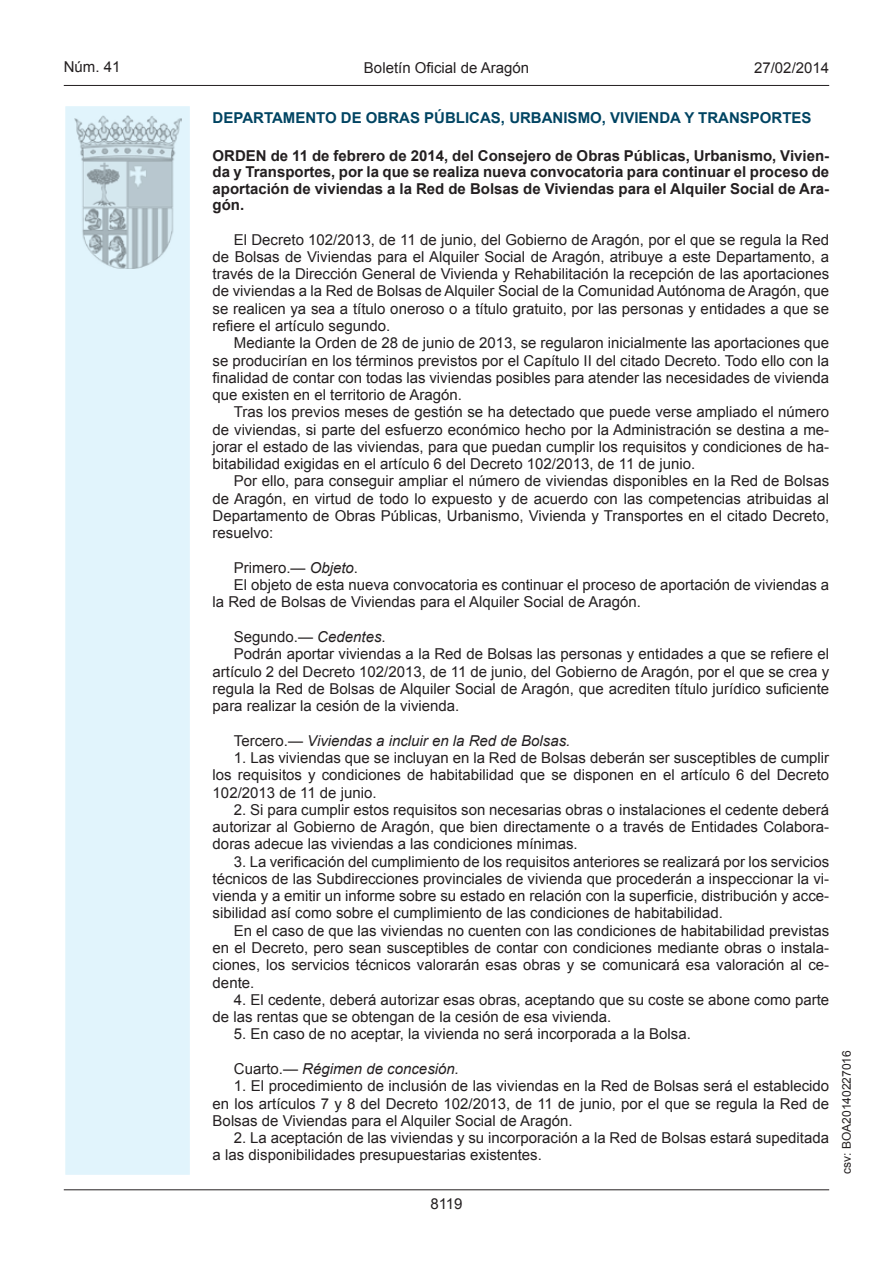
<style>
.page{position:relative;width:893px;height:1263px;background:#fff}
.page>*{position:absolute;margin:0;border:0;box-sizing:border-box;transform-origin:0 0}
.t1{font:15px/17.2px "Arial";color:#231f20;text-align:justify}
.t2{font:700 15px/16.5px "Arial";color:#231f20;text-align:justify}
.t3{font:italic 15px "Arial";color:#231f20}
.t4{font:700 15px "Arial";color:#004462}
.t5{font:12px "Arial";color:#231f20}
.s1{font-style:italic}
.s2{font-style:normal}
</style>
<div class="page">
<hr style="left:64px;top:85px;width:765px;height:1px;background:#231f20">
<div style="left:64px;top:105px;width:127px;height:1071px;background:#e1f4fc;border:2px solid #fff"></div>
<img style="left:75px;top:115px;width:106px;height:153px">
<hr style="left:64px;top:1189px;width:765px;height:1px;background:#231f20">
<p class="t1" style="left:64px;top:59px;width:58px">Núm. 41</p>
<p class="t1" style="left:364px;top:59px;width:167px">Boletín Oficial de Aragón</p>
<p class="t1" style="left:754px;top:59px;width:77px">27/02/2014</p>
<p class="t4" style="left:213px;top:108px;width:600px">DEPARTAMENTO DE OBRAS PÚBLICAS, URBANISMO, VIVIENDA Y TRANSPORTES</p>
<p class="t2" style="left:213px;top:148px;width:618px">ORDEN de 11 de febrero de 2014, del Consejero de Obras Públicas, Urbanismo, Vivien&shy;da y Transportes, por la que se realiza nueva convocatoria para continuar el proceso de aportación de viviendas a la Red de Bolsas de Viviendas para el Alquiler Social de Ara&shy;gón.</p>
<p class="t1" style="left:213px;top:231px;width:618px;text-indent:21px">El Decreto 102/2013, de 11 de junio, del Gobierno de Aragón, por el que se regula la Red de Bolsas de Viviendas para el Alquiler Social de Aragón, atribuye a este Departamento, a través de la Dirección General de Vivienda y Rehabilitación la recepción de las aportaciones de viviendas a la Red de Bolsas de Alquiler Social de la Comunidad Autónoma de Aragón, que se realicen ya sea a título oneroso o a título gratuito, por las personas y entidades a que se refiere el artículo segundo.</p>
<p class="t1" style="left:213px;top:334px;width:618px;text-indent:21px">Mediante la Orden de 28 de junio de 2013, se regularon inicialmente las aportaciones que se producirían en los términos previstos por el Capítulo II del citado Decreto. Todo ello con la finalidad de contar con todas las viviendas posibles para atender las necesidades de vivienda que existen en el territorio de Aragón.</p>
<p class="t1" style="left:213px;top:404px;width:618px;text-indent:21px">Tras los previos meses de gestión se ha detectado que puede verse ampliado el número de viviendas, si parte del esfuerzo económico hecho por la Administración se destina a me&shy;jorar el estado de las viviendas, para que puedan cumplir los requisitos y condiciones de ha&shy;bitabilidad exigidas en el artículo 6 del Decreto 102/2013, de 11 de junio.</p>
<p class="t1" style="left:213px;top:473px;width:618px;text-indent:21px">Por ello, para conseguir ampliar el número de viviendas disponibles en la Red de Bolsas de Aragón, en virtud de todo lo expuesto y de acuerdo con las competencias atribuidas al Departamento de Obras Públicas, Urbanismo, Vivienda y Transportes en el citado Decreto, resuelvo:</p>
<p class="t1" style="left:234px;top:559px;width:126px">Primero.— <span class="s1">Objeto</span>.</p>
<p class="t1" style="left:234px;top:576px;width:597px">El objeto de esta nueva convocatoria es continuar el proceso de aportación de viviendas a</p>
<p class="t1" style="left:213px;top:594px;width:430px">la Red de Bolsas de Viviendas para el Alquiler Social de Aragón.</p>
<p class="t1" style="left:234px;top:628px;width:153px">Segundo.— <span class="s1">Cedentes</span>.</p>
<p class="t1" style="left:234px;top:645px;width:597px">Podrán aportar viviendas a la Red de Bolsas las personas y entidades a que se refiere el</p>
<p class="t1" style="left:213px;top:663px;width:618px">artículo 2 del Decreto 102/2013, de 11 de junio, del Gobierno de Aragón, por el que se crea y</p>
<p class="t1" style="left:213px;top:680px;width:618px">regula la Red de Bolsas de Alquiler Social de Aragón, que acrediten título jurídico suficiente</p>
<p class="t1" style="left:213px;top:697px;width:248px">para realizar la cesión de la vivienda.</p>
<p class="t3" style="left:234px;top:731px;width:338px"><span class="s2">Tercero.—</span> Viviendas a incluir en la Red de Bolsas.</p>
<p class="t1" style="left:213px;top:749px;width:618px;text-indent:21px">1. Las viviendas que se incluyan en la Red de Bolsas deberán ser susceptibles de cumplir los requisitos y condiciones de habitabilidad que se disponen en el artículo 6 del Decreto 102/2013 de 11 de junio.</p>
<p class="t1" style="left:213px;top:801px;width:618px;text-indent:21px">2. Si para cumplir estos requisitos son necesarias obras o instalaciones el cedente deberá autorizar al Gobierno de Aragón, que bien directamente o a través de Entidades Colabora&shy;doras adecue las viviendas a las condiciones mínimas.</p>
<p class="t1" style="left:213px;top:853px;width:618px;text-indent:21px">3. La verificación del cumplimiento de los requisitos anteriores se realizará por los servicios técnicos de las Subdirecciones provinciales de vivienda que procederán a inspeccionar la vi&shy;vienda y a emitir un informe sobre su estado en relación con la superficie, distribución y acce&shy;sibilidad así como sobre el cumplimiento de las condiciones de habitabilidad.</p>
<p class="t1" style="left:213px;top:922px;width:618px;text-indent:21px">En el caso de que las viviendas no cuenten con las condiciones de habitabilidad previstas en el Decreto, pero sean susceptibles de contar con condiciones mediante obras o instala&shy;ciones, los servicios técnicos valorarán esas obras y se comunicará esa valoración al ce&shy;dente.</p>
<p class="t1" style="left:213px;top:991px;width:618px;text-indent:21px">4. El cedente, deberá autorizar esas obras, aceptando que su coste se abone como parte de las rentas que se obtengan de la cesión de esa vivienda.</p>
<p class="t1" style="left:234px;top:1026px;width:458px">5. En caso de no aceptar, la vivienda no será incorporada a la Bolsa.</p>
<p class="t3" style="left:234px;top:1059px;width:227px"><span class="s2">Cuarto.—</span> Régimen de concesión.</p>
<p class="t1" style="left:213px;top:1077px;width:618px;text-indent:21px">1. El procedimiento de inclusión de las viviendas en la Red de Bolsas será el establecido en los artículos 7 y 8 del Decreto 102/2013, de 11 de junio, por el que se regula la Red de Bolsas de Viviendas para el Alquiler Social de Aragón.</p>
<p class="t1" style="left:213px;top:1129px;width:618px;text-indent:21px">2. La aceptación de las viviendas y su incorporación a la Red de Bolsas estará supeditada a las disponibilidades presupuestarias existentes.</p>
<p class="t1" style="left:430px;top:1195px;width:34px">8119</p>
<p class="t5" style="left:839px;top:1174px;width:125px;rotate:-90deg">csv: BOA20140227016</p>
</div>
